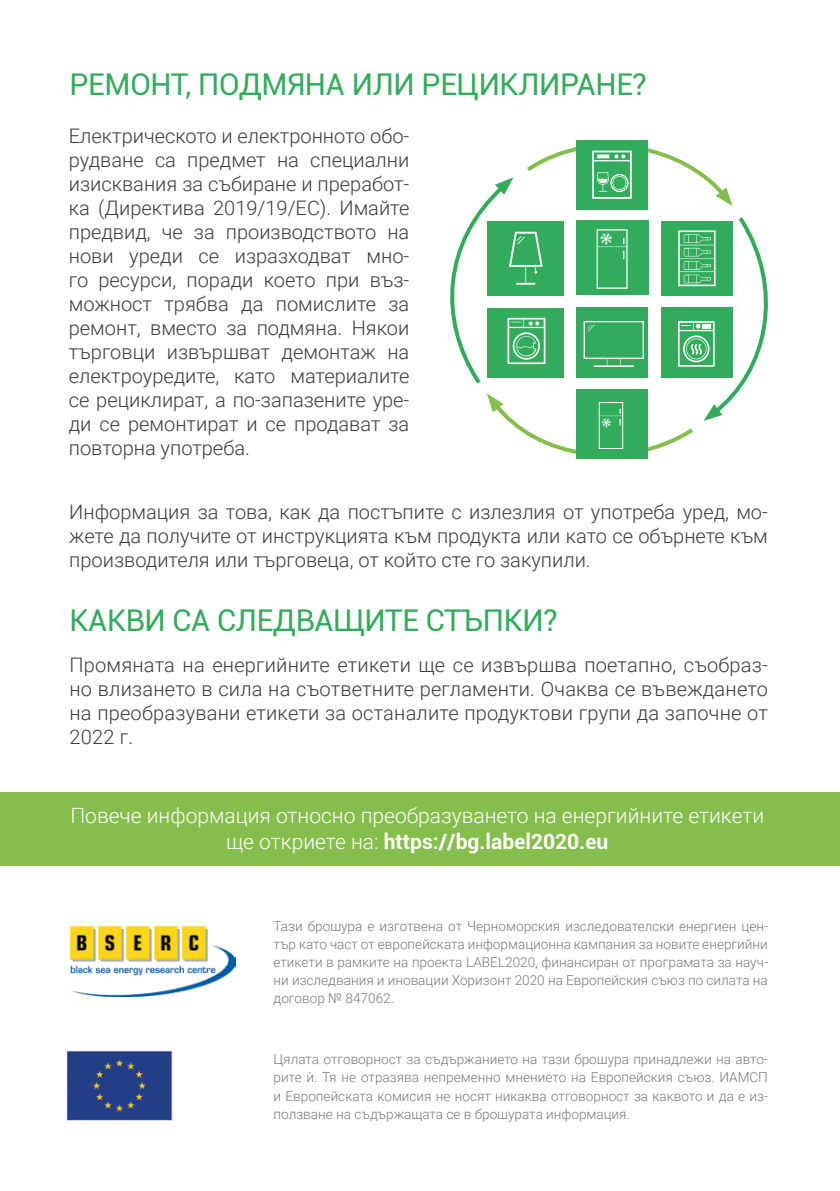
<style>
.page{position:relative;width:840px;height:1191px;background:#fff}
.page>*{position:absolute;margin:0;border:0;box-sizing:border-box;transform-origin:0 0}
.t1{font:30px "Roboto";letter-spacing:-.01em;color:#32ac5c}
.t2{font:300 21px/26px "Roboto";color:#fff;text-align:center}
.t3{font:300 20px/24px "Roboto";color:#3c3c3b;text-align:justify}
.t4{font:300 13.6px/18px "Roboto";color:#797979;text-align:justify}
.s1{font-weight:700}
</style>
<div class="page">
<svg style="left:450px;top:140px;width:318px;height:319px"></svg>
<div style="left:0;top:792px;width:839px;height:74px;background:#85be4c"></div>
<img style="left:66px;top:1050px;width:107px;height:70px">
<img style="left:70px;top:926px;width:165px;height:70px">
<h1 class="t1" style="left:69px;top:63px;width:578px">РЕМОНТ, ПОДМЯНА ИЛИ РЕЦИКЛИРАНЕ?</h1>
<p class="t3" style="left:69px;top:123px;width:342px">Електрическото и електронното обо&shy;рудване са предмет на специални изисквания за събиране и преработ&shy;ка (Директива 2019/19/ЕС). Имайте предвид, че за производството на нови уреди се изразходват мно&shy;го ресурси, поради което при въз&shy;можност трябва да помислите за ремонт, вместо за подмяна. Някои търговци извършват демонтаж на електроуредите, като материалите се рециклират, а по-запазените уре&shy;ди се ремонтират и се продават за повторна употреба.</p>
<p class="t3" style="left:69px;top:499px;width:699px">Информация за това, как да постъпите с излезлия от употреба уред, мо&shy;жете да получите от инструкцията към продукта или като се обърнете към производителя или търговеца, от който сте го закупили.</p>
<h1 class="t1" style="left:69px;top:599px;width:489px">КАКВИ СА СЛЕДВАЩИТЕ СТЪПКИ?</h1>
<p class="t3" style="left:69px;top:652px;width:699px">Промяната на енергийните етикети ще се извършва поетапно, съобраз&shy;но влизането в сила на съответните регламенти. Очаква се въвеждането на преобразувани етикети за останалите продуктови групи да започне от 2022 г.</p>
<p class="t2" style="left:70px;top:802px;width:695px">Повече информация относно преобразуването на енергийните етикети ще откриете на: <span class="s1">https://bg.label2020.eu</span></p>
<p class="t4" style="left:273px;top:916px;width:495px">Тази брошура е изготвена от Черноморския изследователски енергиен цен&shy;тър като част от европейската информационна кампания за новите енергийни етикети в рамките на проекта LABEL2020, финансиран от програмата за науч&shy;ни изследвания и иновации Хоризонт 2020 на Европейския съюз по силата на договор № 847062.</p>
<p class="t4" style="left:273px;top:1050px;width:495px">Цялата отговорност за съдържанието на тази брошура принадлежи на авто&shy;рите ѝ. Тя не отразява непременно мнението на Европейския съюз. ИАМСП и Европейската комисия не носят никаква отговорност за каквото и да е из&shy;ползване на съдържащата се в брошурата информация.</p>
</div>
